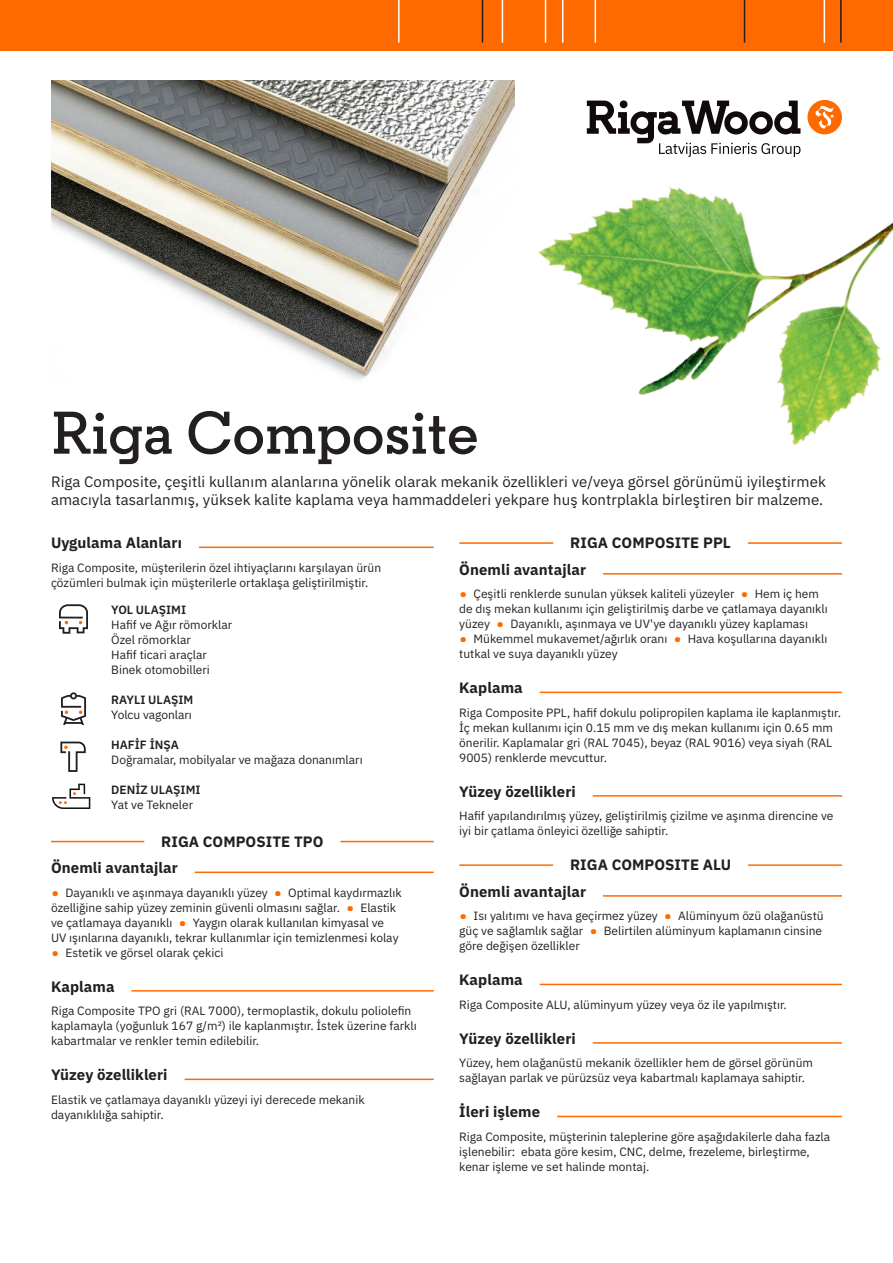
<style>
.page{position:relative;width:893px;height:1263px;background:#fff}
.page>*{position:absolute;margin:0;border:0;box-sizing:border-box;transform-origin:0 0}
.Nosaukums{font:600 60px "Regular Slab";letter-spacing:.005em;color:#231f20}
.ievadteksts{font:15px/18px "IBM Plex Sans";letter-spacing:.005em;color:#231f20}
.Sadaļa{font:700 15px "IBM Plex Sans";letter-spacing:.005em;color:#231f20}
.pamatteksts__6{font:12px/15px "IBM Plex Sans";color:#231f20}
.tabula{font:12px "IBM Plex Sans";color:#231f20}
.pamatteksts__3{font:12px/15px "IBM Plex Sans";color:#231f20}
.Virsraksts_tabulā{font:600 12px "IBM Plex Sans";color:#231f20}
.s1{font-size:21px;color:#ff6a00}
</style>
<div class="page">
<div style="left:0;top:0;width:893px;height:51px;background:#ff6a00"></div>
<hr style="left:398px;top:0;width:2px;height:43px;background:#fff">
<img style="left:475px;top:0;width:418px;height:445px">
<hr style="left:51px;top:547px;width:383px;height:1px;background:#ff6a00">
<div style="left:51px;top:544px;width:148px;height:7px;background:#fff"></div>
<hr style="left:51px;top:841px;width:383px;height:1px;background:#ff6a00">
<div style="left:144px;top:838px;width:196px;height:7px;background:#fff"></div>
<hr style="left:51px;top:871px;width:383px;height:2px;background:#ff6a00">
<div style="left:51px;top:869px;width:144px;height:7px;background:#fff"></div>
<hr style="left:51px;top:990px;width:383px;height:1px;background:#ff6a00">
<div style="left:51px;top:987px;width:80px;height:8px;background:#fff"></div>
<hr style="left:51px;top:1078px;width:383px;height:2px;background:#ff6a00">
<div style="left:51px;top:1076px;width:134px;height:7px;background:#fff"></div>
<hr style="left:459px;top:542px;width:383px;height:2px;background:#ff6a00">
<div style="left:553px;top:540px;width:195px;height:7px;background:#fff"></div>
<hr style="left:459px;top:573px;width:383px;height:2px;background:#ff6a00">
<div style="left:459px;top:570px;width:144px;height:8px;background:#fff"></div>
<hr style="left:459px;top:692px;width:383px;height:1px;background:#ff6a00">
<div style="left:459px;top:689px;width:81px;height:7px;background:#fff"></div>
<hr style="left:459px;top:795px;width:383px;height:2px;background:#ff6a00">
<div style="left:459px;top:792px;width:134px;height:8px;background:#fff"></div>
<hr style="left:459px;top:864px;width:383px;height:2px;background:#ff6a00">
<div style="left:553px;top:862px;width:195px;height:7px;background:#fff"></div>
<hr style="left:459px;top:895px;width:383px;height:2px;background:#ff6a00">
<div style="left:459px;top:892px;width:144px;height:8px;background:#fff"></div>
<hr style="left:459px;top:984px;width:383px;height:1px;background:#ff6a00">
<div style="left:459px;top:981px;width:81px;height:7px;background:#fff"></div>
<hr style="left:459px;top:1042px;width:383px;height:2px;background:#ff6a00">
<div style="left:459px;top:1039px;width:134px;height:8px;background:#fff"></div>
<hr style="left:459px;top:1116px;width:383px;height:1px;background:#ff6a00">
<div style="left:459px;top:1113px;width:98px;height:7px;background:#fff"></div>
<svg style="left:59px;top:604px;width:29px;height:30px"></svg>
<svg style="left:61px;top:692px;width:25px;height:33px"></svg>
<svg style="left:60px;top:741px;width:26px;height:31px"></svg>
<svg style="left:52px;top:784px;width:38px;height:25px"></svg>
<img style="left:51px;top:81px;width:463px;height:303px">
<p class="Nosaukums" style="left:51px;top:396px;width:429px">Riga Composite</p>
<p class="ievadteksts" style="left:51px;top:471px;width:776px">Riga Composite, çeşitli kullanım alanlarına yönelik olarak mekanik özellikleri ve/veya görsel görünümü iyileştirmek amacıyla tasarlanmış, yüksek kalite kaplama veya hammaddeleri yekpare huş kontrplakla birleştiren bir malzeme.</p>
<p class="Sadaļa" style="left:51px;top:531px;width:132px">Uygulama Alanları</p>
<p class="pamatteksts__3" style="left:51px;top:559px;width:332px">Riga Composite, müşterilerin özel ihtiyaçlarını karşılayan ürün çözümleri bulmak için müşterilerle ortaklaşa geliştirilmiştir.</p>
<p class="Virsraksts_tabulā" style="left:111px;top:600px;width:76px">YOL ULAŞIMI</p>
<p class="tabula" style="left:111px;top:615px;width:123px">Hafif ve Ağır römorklar</p>
<p class="tabula" style="left:111px;top:630px;width:81px">Özel römorklar</p>
<p class="tabula" style="left:111px;top:645px;width:97px">Hafif ticari araçlar</p>
<p class="tabula" style="left:111px;top:660px;width:100px">Binek otomobilleri</p>
<p class="Virsraksts_tabulā" style="left:111px;top:690px;width:83px">RAYLI ULAŞIM</p>
<p class="tabula" style="left:111px;top:705px;width:82px">Yolcu vagonları</p>
<p class="Virsraksts_tabulā" style="left:111px;top:735px;width:69px">HAFİF İNŞA</p>
<p class="tabula" style="left:111px;top:750px;width:253px">Doğramalar, mobilyalar ve mağaza donanımları</p>
<p class="Virsraksts_tabulā" style="left:111px;top:780px;width:91px">DENİZ ULAŞIMI</p>
<p class="tabula" style="left:111px;top:795px;width:83px">Yat ve Tekneler</p>
<p class="Sadaļa" style="left:161px;top:829px;width:164px">RIGA COMPOSITE TPO</p>
<p class="Sadaļa" style="left:51px;top:856px;width:128px">Önemli avantajlar</p>
<p class="pamatteksts__6" style="left:51px;top:884px;width:352px"><span class="s1">•</span> Dayanıklı ve aşınmaya dayanıklı yüzey <span class="s1">•</span> Optimal kaydırmazlık özelliğine sahip yüzey zeminin güvenli olmasını sağlar. <span class="s1">•</span> Elastik ve çatlamaya dayanıklı <span class="s1">•</span> Yaygın olarak kullanılan kimyasal ve UV ışınlarına dayanıklı, tekrar kullanımlar için temizlenmesi kolay</p>
<p class="pamatteksts__6" style="left:51px;top:944px;width:174px"><span class="s1">•</span> Estetik ve görsel olarak çekici</p>
<p class="Sadaļa" style="left:51px;top:974px;width:65px">Kaplama</p>
<p class="pamatteksts__6" style="left:51px;top:1002px;width:367px">Riga Composite TPO gri (RAL 7000), termoplastik, dokulu poliolefin kaplamayla (yoğunluk 167 g/m2) ile kaplanmıştır. İstek üzerine farklı kabartmalar ve renkler temin edilebilir.</p>
<p class="Sadaļa" style="left:51px;top:1063px;width:118px">Yüzey özellikleri</p>
<p class="pamatteksts__6" style="left:51px;top:1091px;width:315px">Elastik ve çatlamaya dayanıklı yüzeyi iyi derecede mekanik dayanıklılığa sahiptir.</p>
<p class="Sadaļa" style="left:570px;top:531px;width:162px">RIGA COMPOSITE PPL</p>
<p class="Sadaļa" style="left:459px;top:557px;width:128px">Önemli avantajlar</p>
<p class="pamatteksts__6" style="left:459px;top:585px;width:370px"><span class="s1">•</span> Çeşitli renklerde sunulan yüksek kaliteli yüzeyler <span class="s1">•</span> Hem iç hem de dış mekan kullanımı için geliştirilmiş darbe ve çatlamaya dayanıklı yüzey <span class="s1">•</span> Dayanıklı, aşınmaya ve UV'ye dayanıklı yüzey kaplaması</p>
<p class="pamatteksts__6" style="left:459px;top:630px;width:370px"><span class="s1">•</span> Mükemmel mukavemet/ağırlık oranı <span class="s1">•</span> Hava koşullarına dayanıklı tutkal ve suya dayanıklı yüzey</p>
<p class="Sadaļa" style="left:459px;top:676px;width:65px">Kaplama</p>
<p class="pamatteksts__6" style="left:459px;top:704px;width:383px">Riga Composite PPL, hafif dokulu polipropilen kaplama ile kaplanmıştır.<br>İç mekan kullanımı için 0.15 mm ve dış mekan kullanımı için 0.65 mm önerilir. Kaplamalar gri (RAL 7045), beyaz (RAL 9016) veya siyah (RAL 9005) renklerde mevcuttur.</p>
<p class="Sadaļa" style="left:459px;top:779px;width:118px">Yüzey özellikleri</p>
<p class="pamatteksts__6" style="left:459px;top:807px;width:376px">Hafif yapılandırılmış yüzey, geliştirilmiş çizilme ve aşınma direncine ve iyi bir çatlama önleyici özelliğe sahiptir.</p>
<p class="Sadaļa" style="left:570px;top:853px;width:163px">RIGA COMPOSITE ALU</p>
<p class="Sadaļa" style="left:459px;top:879px;width:128px">Önemli avantajlar</p>
<p class="pamatteksts__6" style="left:459px;top:907px;width:366px"><span class="s1">•</span> Isı yalıtımı ve hava geçirmez yüzey <span class="s1">•</span> Alüminyum özü olağanüstü güç ve sağlamlık sağlar <span class="s1">•</span> Belirtilen alüminyum kaplamanın cinsine göre değişen özellikler</p>
<p class="Sadaļa" style="left:459px;top:968px;width:65px">Kaplama</p>
<p class="pamatteksts__6" style="left:459px;top:996px;width:329px">Riga Composite ALU, alüminyum yüzey veya öz ile yapılmıştır.</p>
<p class="Sadaļa" style="left:459px;top:1026px;width:118px">Yüzey özellikleri</p>
<p class="pamatteksts__6" style="left:459px;top:1054px;width:355px">Yüzey, hem olağanüstü mekanik özellikler hem de görsel görünüm sağlayan parlak ve pürüzsüz veya kabartmalı kaplamaya sahiptir.</p>
<p class="Sadaļa" style="left:459px;top:1100px;width:83px">İleri işleme</p>
<p class="pamatteksts__6" style="left:459px;top:1128px;width:372px">Riga Composite, müşterinin taleplerine göre aşağıdakilerle daha fazla işlenebilir: ebata göre kesim, CNC, delme, frezeleme, birleştirme, kenar işleme ve set halinde montaj.</p>
</div>
